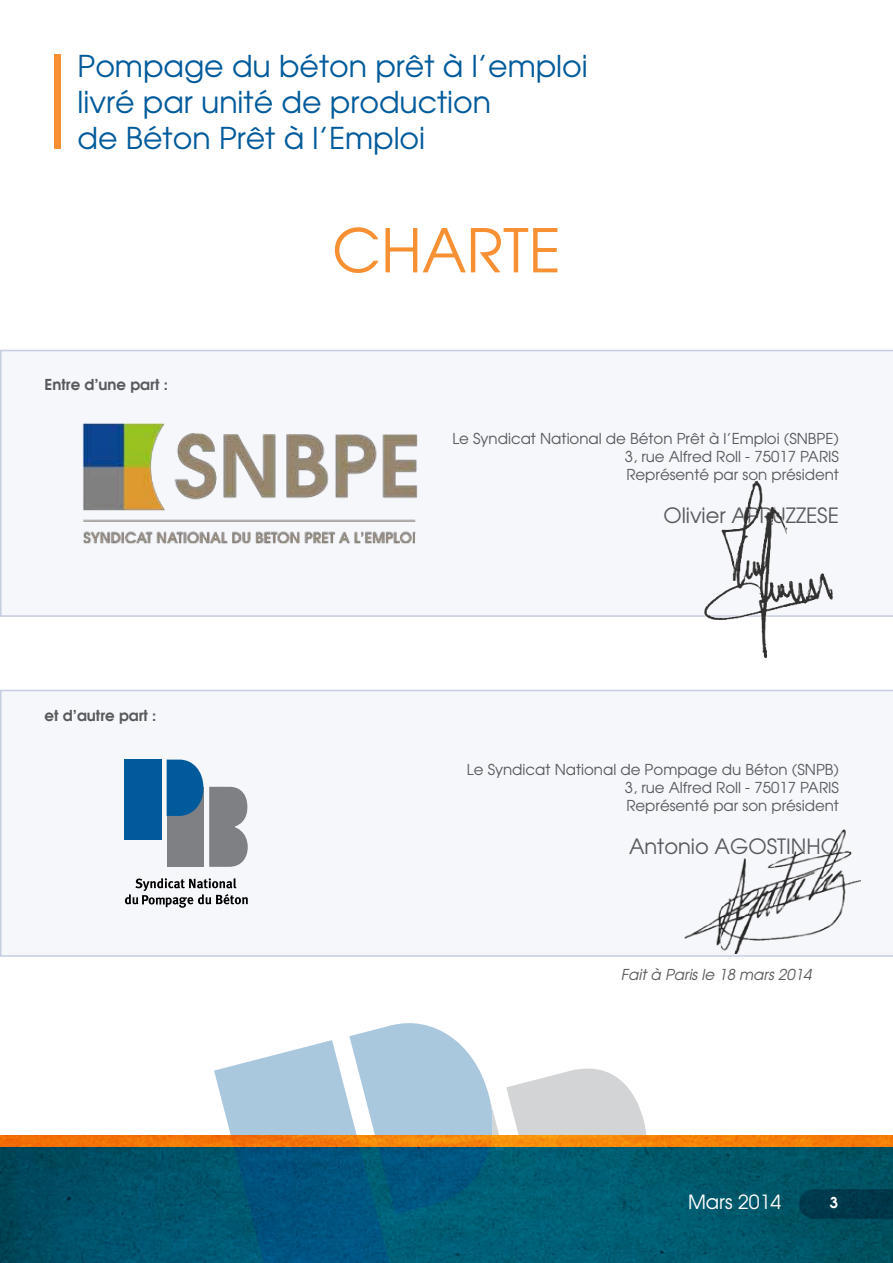
<style>
.page{position:relative;width:893px;height:1263px;background:#fff}
.page>*{position:absolute;margin:0;border:0;box-sizing:border-box;transform-origin:0 0}
.t1{font:60px "Avant Garde";color:#f79033}
.t2{font:30px/36px "Avant Garde";color:#005a9b}
.t3{font:21px "Avant Garde";color:#58595b}
.t4{font:19.5px "Avant Garde";color:#fff}
.t5{font:15px/18px "Avant Garde";color:#58595b;text-align:justify}
.t6{font:15px "Avant Garde Gras";color:#58595b}
.t7{font:15px "Avant Garde Italique";color:#58595b}
.t8{font:15px "Avant Garde Gras";color:#fff}
</style>
<div class="page">
<svg style="left:214px;top:1023px;width:433px;height:112px"></svg>
<img style="left:0;top:1135px;width:893px;height:128px">
<svg style="left:799px;top:1189px;width:94px;height:30px;background:#00394b"></svg>
<div style="left:0;top:690px;width:893px;height:267px;background:#f6f7fb"></div>
<div style="left:0;top:350px;width:893px;height:267px;background:#f6f7fb"></div>
<svg style="left:125px;top:878px;width:123px;height:30px"></svg>
<div style="left:124px;top:759px;width:37px;height:81px;background:#005a9b"></div>
<div style="left:167px;top:787px;width:36px;height:80px;background:#7e8083"></div>
<svg style="left:167px;top:760px;width:36px;height:56px;background:#16659f"></svg>
<svg style="left:209px;top:787px;width:39px;height:80px;background:#8a8c8f"></svg>
<div style="left:54px;top:54px;width:6px;height:95px;background:#f79033"></div>
<img style="left:74px;top:417px;width:351px;height:134px">
<img style="left:665px;top:465px;width:207px;height:194px">
<img style="left:685px;top:830px;width:175px;height:124px">
<h2 class="t2" style="left:78px;top:47px;width:512px">Pompage du béton prêt à l’emploi livré par unité de production<br>de Béton Prêt à l’Emploi</h2>
<p class="t6" style="left:45px;top:374px;width:125px">Entre d’une part :</p>
<p class="t6" style="left:45px;top:705px;width:113px">et d’autre part :</p>
<h1 class="t1" style="left:332px;top:213px;width:230px">CHARTE</h1>
<p class="t5" style="left:625px;top:429px;width:216px;text-indent:-172px">Le Syndicat National de Béton Prêt à l’Emploi (SNBPE)<br>3, rue Alfred Roll - 75017 PARIS Représenté par son président</p>
<h3 class="t3" style="left:663px;top:502px;width:177px">Olivier APRUZZESE</h3>
<p class="t5" style="left:625px;top:760px;width:216px;text-indent:-158px">Le Syndicat National de Pompage du Béton (SNPB)<br>3, rue Alfred Roll - 75017 PARIS Représenté par son président</p>
<h3 class="t3" style="left:629px;top:833px;width:211px">Antonio AGOSTINHO</h3>
<p class="t7" style="left:621px;top:965px;width:192px">Fait à Paris le 18 mars 2014</p>
<h3 class="t4" style="left:688px;top:1190px;width:95px">Mars 2014</h3>
<p class="t8" style="left:830px;top:1192px;width:10px">3</p>
</div>
